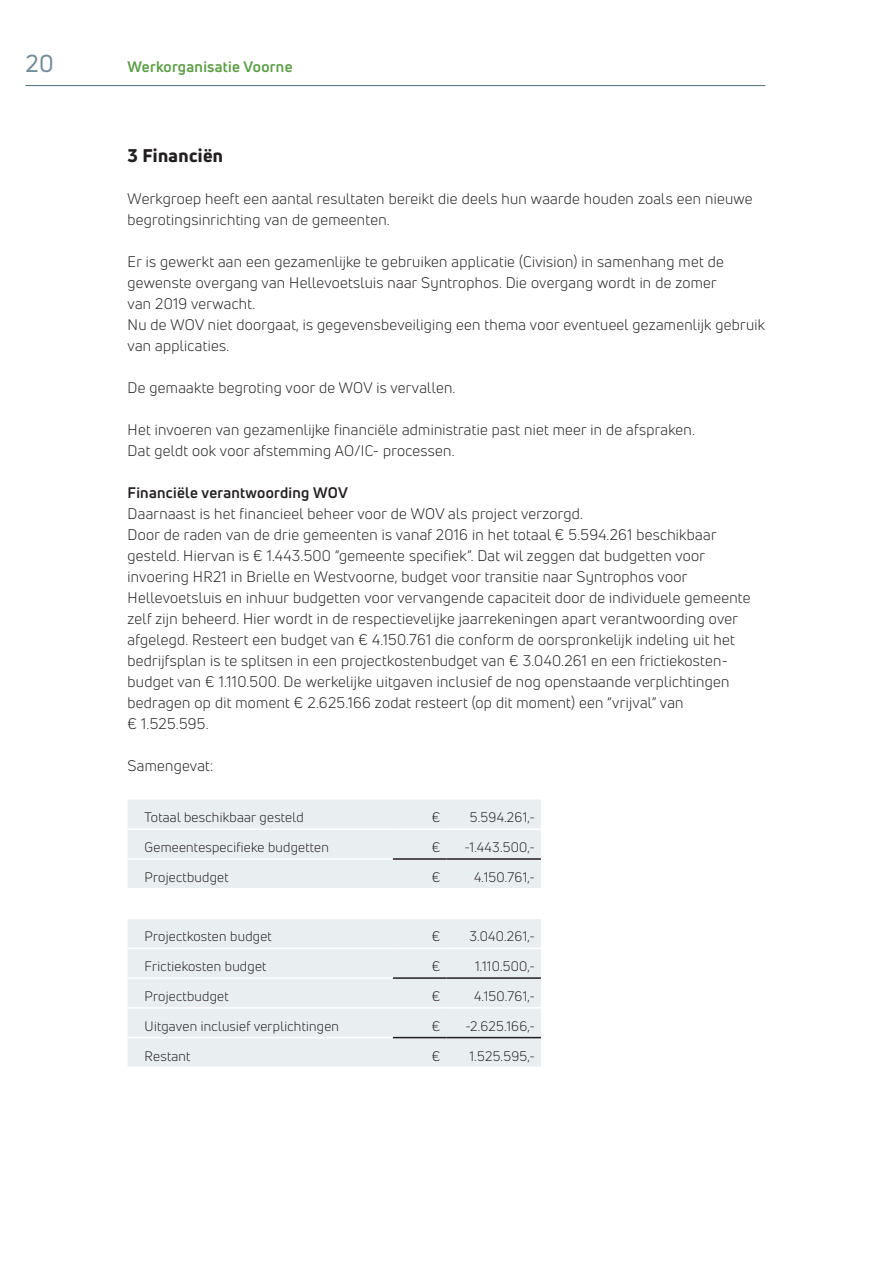
<style>
.page{position:relative;width:893px;height:1263px;background:#fff}
.page>*{position:absolute;margin:0;border:0;box-sizing:border-box;transform-origin:0 0}
.t1{font:24px "Uni Neue";color:#728d99}
.t2{font:800 18px "Uni Neue";letter-spacing:.02em;color:#231f20}
.t3{font:15px/21px "Uni Neue";letter-spacing:.02em;color:#231f20}
.t4{font:700 15px "Uni Neue";letter-spacing:.02em;color:#231f20}
.t5{font:700 15px "Uni Neue";letter-spacing:.02em;color:#5a9d44}
.t6{font:13.5px "Uni Neue";letter-spacing:.02em;color:#231f20}
</style>
<div class="page">
<hr style="left:26px;top:85px;width:739px;height:1px;background:#577482">
<div style="left:128px;top:799px;width:413px;height:267px;background:#e9eef1"></div>
<svg style="left:128px;top:889px;width:413px;height:29px"></svg>
<hr style="left:128px;top:828px;width:265px;height:2px;background:#fff">
<hr style="left:393px;top:828px;width:53px;height:2px;background:#fff">
<hr style="left:446px;top:828px;width:95px;height:2px;background:#fff">
<hr style="left:128px;top:858px;width:265px;height:2px;background:#fff">
<hr style="left:128px;top:888px;width:265px;height:1px;background:#fff">
<hr style="left:393px;top:888px;width:53px;height:1px;background:#fff">
<hr style="left:446px;top:888px;width:95px;height:1px;background:#fff">
<hr style="left:128px;top:918px;width:265px;height:1px;background:#fff">
<hr style="left:393px;top:918px;width:53px;height:1px;background:#fff">
<hr style="left:446px;top:918px;width:95px;height:1px;background:#fff">
<hr style="left:128px;top:947px;width:265px;height:2px;background:#fff">
<hr style="left:393px;top:947px;width:53px;height:2px;background:#fff">
<hr style="left:446px;top:947px;width:95px;height:2px;background:#fff">
<hr style="left:128px;top:977px;width:265px;height:2px;background:#fff">
<hr style="left:128px;top:1007px;width:265px;height:1px;background:#fff">
<hr style="left:393px;top:1007px;width:53px;height:1px;background:#fff">
<hr style="left:446px;top:1007px;width:95px;height:1px;background:#fff">
<hr style="left:128px;top:1037px;width:265px;height:1px;background:#fff">
<hr style="left:393px;top:858px;width:53px;height:2px;background:#231f20">
<hr style="left:446px;top:858px;width:95px;height:2px;background:#231f20">
<hr style="left:393px;top:977px;width:53px;height:2px;background:#231f20">
<hr style="left:446px;top:977px;width:95px;height:2px;background:#231f20">
<hr style="left:393px;top:1037px;width:53px;height:1px;background:#231f20">
<hr style="left:446px;top:1037px;width:95px;height:1px;background:#231f20">
<h1 class="t1" style="left:26px;top:49px;width:30px">20</h1>
<p class="t5" style="left:128px;top:57px;width:166px">Werkorganisatie Voorne</p>
<p class="t2" style="left:128px;top:144px;width:97px">3 Financiën</p>
<p class="t3" style="left:128px;top:188px;width:626px">Werkgroep heeft een aantal resultaten bereikt die deels hun waarde houden zoals een nieuwe begrotingsinrichting van de gemeenten.</p>
<p class="t3" style="left:128px;top:251px;width:598px">Er is gewerkt aan een gezamenlijke te gebruiken applicatie (Civision) in samenhang met de gewenste overgang van Hellevoetsluis naar Syntrophos. Die overgang wordt in de zomer van 2019 verwacht.</p>
<p class="t3" style="left:128px;top:314px;width:639px">Nu de WOV niet doorgaat, is gegevensbeveiliging een thema voor eventueel gezamenlijk gebruik van applicaties.</p>
<p class="t3" style="left:128px;top:377px;width:329px">De gemaakte begroting voor de WOV is vervallen.</p>
<p class="t3" style="left:128px;top:419px;width:569px">Het invoeren van gezamenlijke financiële administratie past niet meer in de afspraken.<br>Dat geldt ook voor afstemming AO/IC- processen.</p>
<p class="t4" style="left:128px;top:484px;width:222px">Financiële verantwoording WOV</p>
<p class="t3" style="left:128px;top:503px;width:457px">Daarnaast is het financieel beheer voor de WOV als project verzorgd.</p>
<p class="t3" style="left:128px;top:524px;width:624px">Door de raden van de drie gemeenten is vanaf 2016 in het totaal € 5.594.261 beschikbaar gesteld. Hiervan is € 1.443.500 “gemeente specifiek”. Dat wil zeggen dat budgetten voor invoering HR21 in Brielle en Westvoorne, budget voor transitie naar Syntrophos voor Hellevoetsluis en inhuur budgetten voor vervangende capaciteit door de individuele gemeente zelf zijn beheerd. Hier wordt in de respectievelijke jaarrekeningen apart verantwoording over afgelegd. Resteert een budget van € 4.150.761 die conform de oorspronkelijk indeling uit het bedrijfsplan is te splitsen in een projectkostenbudget van € 3.040.261 en een frictiekosten&shy;budget van € 1.110.500. De werkelijke uitgaven inclusief de nog openstaande verplichtingen bedragen op dit moment € 2.625.166 zodat resteert (op dit moment) een “vrijval” van<br>€ 1.525.595.</p>
<p class="t3" style="left:128px;top:755px;width:87px">Samengevat:</p>
<p class="t6" style="left:145px;top:809px;width:161px">Totaal beschikbaar gesteld</p>
<p class="t6" style="left:432px;top:809px;width:10px">€</p>
<p class="t6" style="left:470px;top:809px;width:67px">5.594.261,-</p>
<p class="t6" style="left:145px;top:839px;width:186px">Gemeentespecifieke budgetten</p>
<p class="t6" style="left:432px;top:839px;width:10px">€</p>
<p class="t6" style="left:464px;top:839px;width:72px">-1.443.500,-</p>
<p class="t6" style="left:145px;top:869px;width:85px">Projectbudget</p>
<p class="t6" style="left:432px;top:869px;width:10px">€</p>
<p class="t6" style="left:474px;top:869px;width:62px">4.150.761,-</p>
<p class="t6" style="left:145px;top:928px;width:129px">Projectkosten budget</p>
<p class="t6" style="left:432px;top:928px;width:10px">€</p>
<p class="t6" style="left:469px;top:928px;width:67px">3.040.261,-</p>
<p class="t6" style="left:145px;top:958px;width:123px">Frictiekosten budget</p>
<p class="t6" style="left:432px;top:958px;width:10px">€</p>
<p class="t6" style="left:475px;top:958px;width:61px">1.110.500,-</p>
<p class="t6" style="left:145px;top:988px;width:85px">Projectbudget</p>
<p class="t6" style="left:432px;top:988px;width:10px">€</p>
<p class="t6" style="left:474px;top:988px;width:62px">4.150.761,-</p>
<p class="t6" style="left:145px;top:1018px;width:196px">Uitgaven inclusief verplichtingen</p>
<p class="t6" style="left:432px;top:1018px;width:10px">€</p>
<p class="t6" style="left:465px;top:1018px;width:71px">-2.625.166,-</p>
<p class="t6" style="left:145px;top:1047px;width:47px">Restant</p>
<p class="t6" style="left:432px;top:1047px;width:10px">€</p>
<p class="t6" style="left:469px;top:1047px;width:67px">1.525.595,-</p>
</div>
